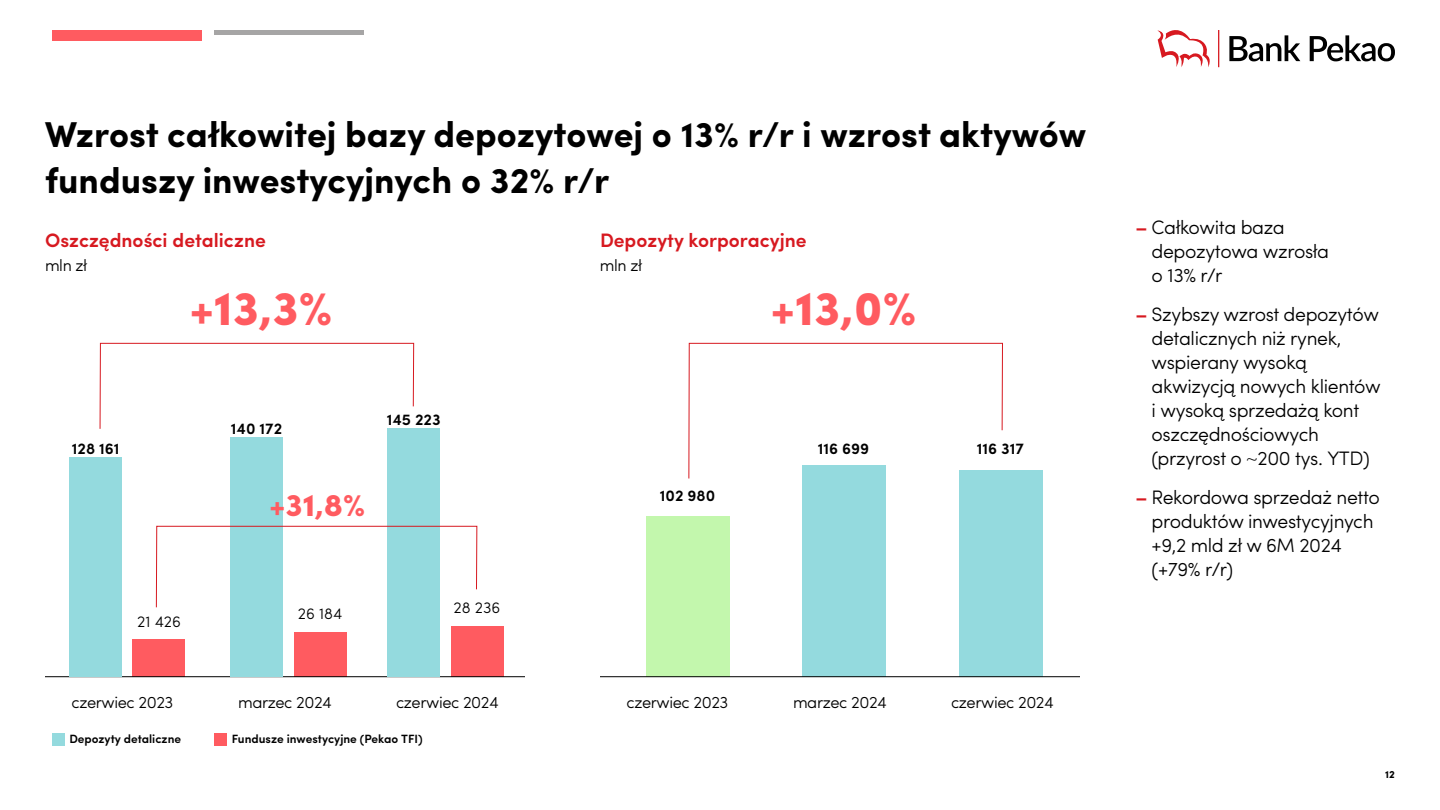
<style>
.page{position:relative;width:1440px;height:810px;background:#fff}
.page>*{position:absolute;margin:0;border:0;box-sizing:border-box;transform-origin:0 0}
.t1{font:900 48px "Sofia Pro";color:#ff5b60}
.t2{font:700 36px/45.8px "Sofia Pro";color:#000}
.t3{font:900 31.5px "Sofia Pro";color:#ff5b60}
.t4{font:300 19.5px/24px "Sofia Pro";letter-spacing:-.02em;color:#000}
.t5{font:600 19.5px "Sofia Pro";color:#d71920}
.t6{font:300 16.5px "Sofia Pro";letter-spacing:-.025em;color:#000}
.t7{font:600 15.75px "Sofia Pro";color:#000}
.t8{font:300 15.75px "Sofia Pro";color:#000}
.t9{font:600 12px "Sofia Pro";color:#000}
.t10{font:700 10.5px "Sofia Pro";color:#000}
.s1{font-weight:600;color:#d71920}
.s2{font-family:"Myriad Pro"}
</style>
<div class="page">
<svg style="left:688px;top:343px;width:315px;height:136px"></svg>
<svg style="left:99px;top:343px;width:315px;height:87px"></svg>
<div style="left:959px;top:470px;width:84px;height:206px;background:#94dade"></div>
<div style="left:646px;top:516px;width:84px;height:160px;background:#c3f7ad"></div>
<div style="left:802px;top:465px;width:84px;height:211px;background:#94dade"></div>
<div style="left:133px;top:640px;width:52px;height:37px;background:#ff5b60"></div>
<div style="left:294px;top:632px;width:53px;height:45px;background:#ff5b60"></div>
<div style="left:451px;top:626px;width:52px;height:51px;background:#ff5b60"></div>
<hr style="left:1218px;top:30px;width:1px;height:37px;background:#d71920">
<svg style="left:1157px;top:30px;width:53px;height:37px"></svg>
<svg style="left:1229px;top:35px;width:71px;height:26px"></svg>
<svg style="left:1310px;top:35px;width:85px;height:26px"></svg>
<hr style="left:45px;top:677px;width:480px;height:1px;background:#000">
<hr style="left:600px;top:677px;width:480px;height:1px;background:#000">
<div style="left:52px;top:30px;width:150px;height:10px;background:#ff5b60"></div>
<hr style="left:214px;top:30px;width:150px;height:4px;background:#a6a5a5">
<div style="left:52px;top:733px;width:13px;height:13px;background:#94dade"></div>
<div style="left:214px;top:733px;width:13px;height:13px;background:#ff5b60"></div>
<div style="left:69px;top:458px;width:53px;height:219px;background:#94dade"></div>
<div style="left:231px;top:438px;width:52px;height:239px;background:#94dade"></div>
<div style="left:388px;top:429px;width:52px;height:248px;background:#94dade"></div>
<svg style="left:156px;top:526px;width:322px;height:82px"></svg>
<h2 class="t2" style="left:45px;top:109px;width:1043px">Wzrost całkowitej bazy depozytowej o 13% r/r i wzrost aktywów funduszy inwestycyjnych o 32% r/r</h2>
<p class="t5" style="left:45px;top:225px;width:222px">Oszczędności detaliczne</p>
<p class="t5" style="left:600px;top:225px;width:208px">Depozyty korporacyjne</p>
<p class="t6" style="left:45px;top:253px;width:44px">mln zł</p>
<p class="t6" style="left:600px;top:253px;width:44px">mln zł</p>
<h1 class="t1" style="left:190px;top:271px;width:144px">+13,3%</h1>
<h1 class="t1" style="left:771px;top:271px;width:147px">+13,0%</h1>
<p class="t7" style="left:72px;top:437px;width:49px">128 161</p>
<p class="t8" style="left:137px;top:610px;width:45px">21 426</p>
<p class="t7" style="left:231px;top:417px;width:53px">140 172</p>
<p class="t7" style="left:387px;top:408px;width:55px">145 223</p>
<h3 class="t3" style="left:270px;top:480px;width:97px">+31,8%</h3>
<p class="t8" style="left:298px;top:602px;width:46px">26 184</p>
<p class="t8" style="left:454px;top:596px;width:48px">28 236</p>
<p class="t7" style="left:660px;top:483px;width:57px">102 980</p>
<p class="t7" style="left:818px;top:437px;width:53px">116 699</p>
<p class="t7" style="left:977px;top:437px;width:49px">116 317</p>
<p class="t6" style="left:71px;top:690px;width:103px">czerwiec 2023</p>
<p class="t6" style="left:238px;top:690px;width:95px">marzec 2024</p>
<p class="t6" style="left:396px;top:690px;width:104px">czerwiec 2024</p>
<p class="t6" style="left:626px;top:690px;width:103px">czerwiec 2023</p>
<p class="t6" style="left:793px;top:690px;width:95px">marzec 2024</p>
<p class="t6" style="left:951px;top:690px;width:104px">czerwiec 2024</p>
<p class="t9" style="left:69px;top:730px;width:113px">Depozyty detaliczne</p>
<p class="t9" style="left:232px;top:730px;width:192px">Fundusze inwestycyjne (Pekao TFI)</p>
<p class="t4" style="left:1152px;top:214px;width:179px;text-indent:-16px"><span class="s1">–</span> Całkowita baza depozytowa wzrosła o 13% r/r</p>
<p class="t4" style="left:1152px;top:301px;width:231px;text-indent:-16px"><span class="s1">–</span> Szybszy wzrost depozytów detalicznych niż rynek, wspierany wysoką akwizycją nowych klientów i wysoką sprzedażą kont oszczędnościowych (przyrost o <span class="s2">~</span>200 tys. YTD)</p>
<p class="t4" style="left:1152px;top:484px;width:230px;text-indent:-16px"><span class="s1">–</span> Rekordowa sprzedaż netto produktów inwestycyjnych +9,2 mld zł w 6M 2024 (+79% r/r)</p>
<p class="t10" style="left:1385px;top:766px;width:11px">12</p>
</div>
